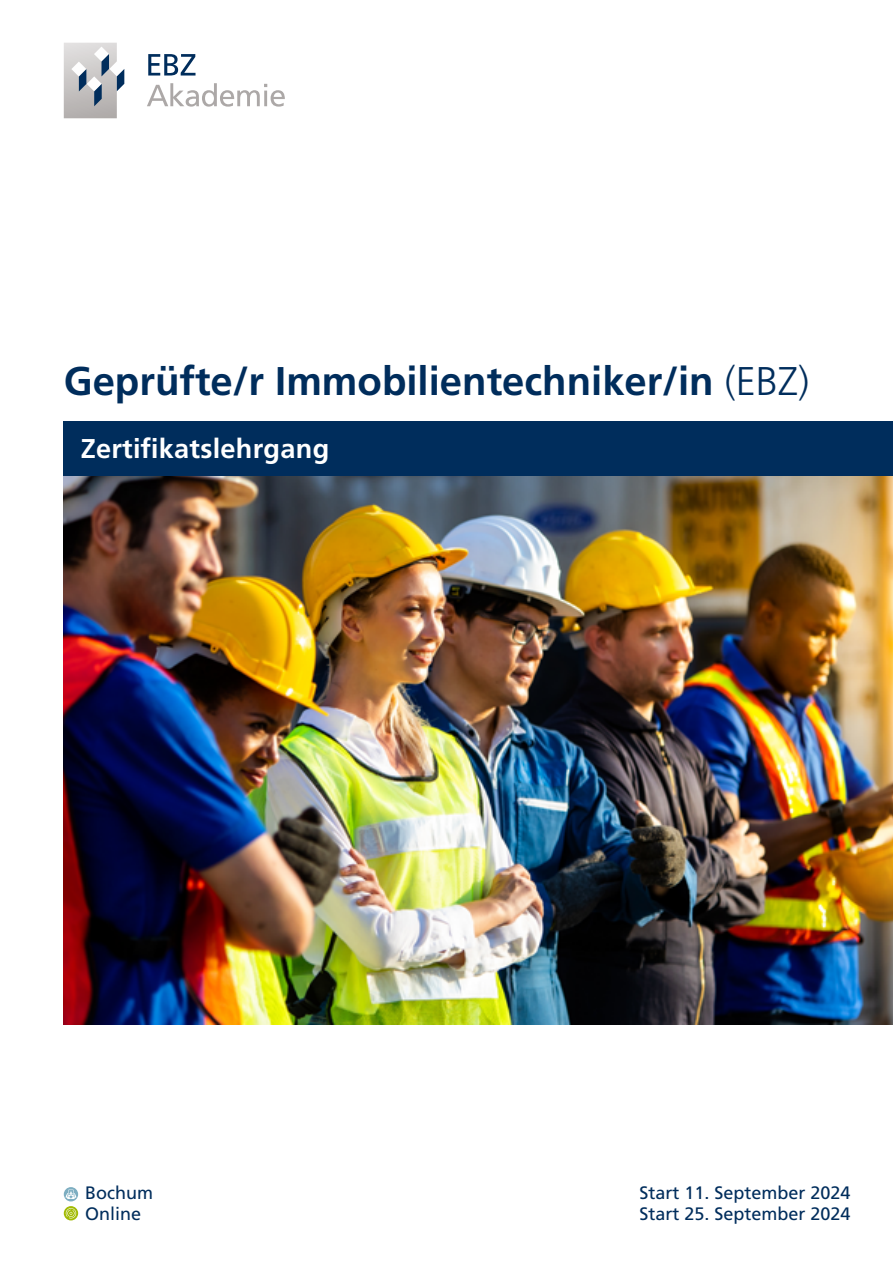
<style>
.page{position:relative;width:893px;height:1263px;background:#fff}
.page>*{position:absolute;margin:0;border:0;box-sizing:border-box;transform-origin:0 0}
.Mengentext_Bold{font:700 40.05px "Frutiger LT Pro";color:#002d5c}
.Mengentext_Bold-2{font:700 27.15px "Frutiger LT Pro";letter-spacing:.01em;color:#fff}
.t1{font:18px "Frutiger LT Std";color:#002d5c}
.s1{font-family:"Frutiger LT Std";font-weight:300}
</style>
<div class="page">
<svg style="left:64px;top:1187px;width:14px;height:33px"></svg>
<svg style="left:64px;top:43px;width:60px;height:75px"></svg>
<svg style="left:147px;top:83px;width:138px;height:24px"></svg>
<svg style="left:148px;top:54px;width:47px;height:22px"></svg>
<img style="left:64px;top:475px;width:829px;height:549px">
<div style="left:64px;top:421px;width:829px;height:54px;background:#002d5c"></div>
<p class="Mengentext_Bold" style="left:64px;top:357px;width:747px">Geprüfte/r Immobilientechniker/in <span class="s1">(EBZ)</span></p>
<p class="Mengentext_Bold-2" style="left:81px;top:432px;width:250px">Zertifikatslehrgang</p>
<p class="t1" style="left:85px;top:1182px;width:69px">Bochum</p>
<p class="t1" style="left:85px;top:1203px;width:58px">Online</p>
<p class="t1" style="left:639px;top:1182px;width:213px">Start 11. September 2024</p>
<p class="t1" style="left:639px;top:1203px;width:213px">Start 25. September 2024</p>
</div>
